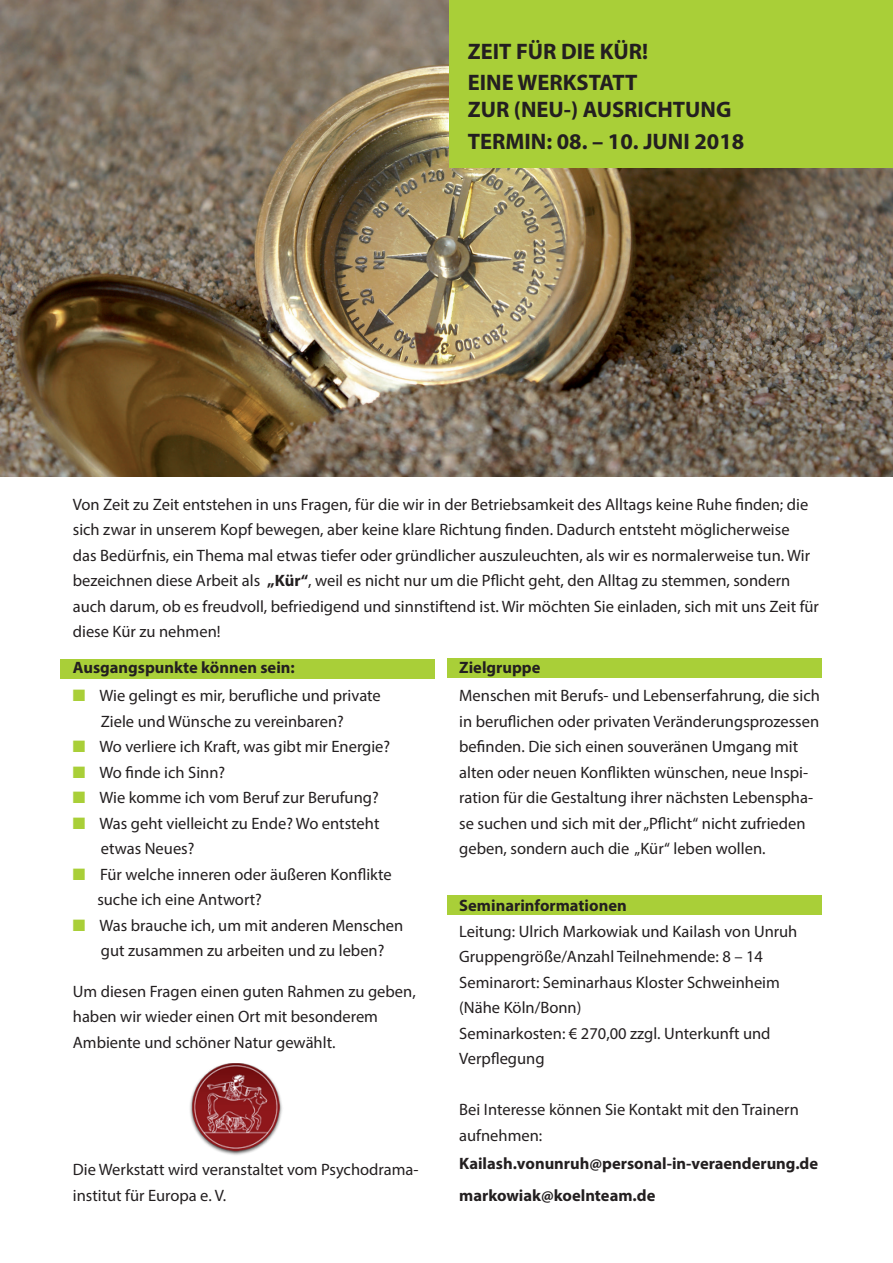
<style>
.page{position:relative;width:893px;height:1263px;background:#fff}
.page>*{position:absolute;margin:0;border:0;box-sizing:border-box;transform-origin:0 0}
.t1{font:700 22.5px/31.5px "Myriad Pro";color:#231f20}
.t2{font:16.5px/25.5px "Myriad Pro";color:#231f20}
.t3{font:700 16.5px/31.5px "Myriad Pro";color:#231f20}
.s1{font-weight:700}
.s2{color:#a9cf38}
</style>
<div class="page">
<img style="left:1px;top:0;width:892px;height:476px">
<div style="left:450px;top:0;width:443px;height:168px;background:#a9cf38"></div>
<div style="left:60px;top:659px;width:374px;height:19px;background:#a9cf38"></div>
<div style="left:447px;top:659px;width:374px;height:19px;background:#a9cf38"></div>
<div style="left:447px;top:895px;width:374px;height:19px;background:#a9cf38"></div>
<img style="left:190px;top:1064px;width:92px;height:91px">
<h1 class="t1" style="left:468px;top:35px;width:182px">ZEIT FÜR DIE KÜR!<br>EINE WERKSTATT</h1>
<h1 class="t1" style="left:468px;top:93px;width:278px">ZUR (NEU-) AUSRICHTUNG<br>TERMIN: 08. – 10. JUNI 2018</h1>
<p class="t2" style="left:73px;top:491px;width:748px">Von Zeit zu Zeit entstehen in uns Fragen, für die wir in der Betriebsamkeit des Alltags keine Ruhe finden; die sich zwar in unserem Kopf bewegen, aber keine klare Richtung finden. Dadurch entsteht möglicherweise<br>das Bedürfnis, ein Thema mal etwas tiefer oder gründlicher auszuleuchten, als wir es normalerweise tun. Wir bezeichnen diese Arbeit als <span class="s1">„Kür“</span>, weil es nicht nur um die Pflicht geht, den Alltag zu stemmen, sondern auch darum, ob es freudvoll, befriedigend und sinnstiftend ist. Wir möchten Sie einladen, sich mit uns Zeit für diese Kür zu nehmen!</p>
<p class="t3" style="left:73px;top:651px;width:223px">Ausgangspunkte können sein:</p>
<p class="t2" style="left:73px;top:682px;width:309px;text-align:center"><span class="s2">■</span> Wie gelingt es mir, berufliche und private<br>Ziele und Wünsche zu vereinbaren?</p>
<p class="t2" style="left:73px;top:733px;width:319px"><span class="s2">■</span> Wo verliere ich Kraft, was gibt mir Energie?</p>
<p class="t2" style="left:73px;top:759px;width:154px"><span class="s2">■</span> Wo finde ich Sinn?</p>
<p class="t2" style="left:73px;top:784px;width:307px"><span class="s2">■</span> Wie komme ich vom Beruf zur Berufung?</p>
<p class="t2" style="left:101px;top:810px;width:280px;text-indent:-28px"><span class="s2">■</span> Was geht vielleicht zu Ende? Wo entsteht etwas Neues?</p>
<p class="t2" style="left:97px;top:861px;width:296px;text-indent:-24px"><span class="s2">■</span> Für welche inneren oder äußeren Konflikte suche ich eine Antwort?</p>
<p class="t2" style="left:73px;top:912px;width:332px;text-align:center"><span class="s2">■</span> Was brauche ich, um mit anderen Menschen gut zusammen zu arbeiten und zu leben?</p>
<p class="t2" style="left:73px;top:978px;width:344px">Um diesen Fragen einen guten Rahmen zu geben, haben wir wieder einen Ort mit besonderem<br>Ambiente und schöner Natur gewählt.</p>
<p class="t3" style="left:459px;top:651px;width:83px">Zielgruppe</p>
<p class="t2" style="left:459px;top:682px;width:362px">Menschen mit Berufs- und Lebenserfahrung, die sich in beruflichen oder privaten Veränderungsprozessen befinden. Die sich einen souveränen Umgang mit alten oder neuen Konflikten wünschen, neue Inspi&shy;ration für die Gestaltung ihrer nächsten Lebenspha&shy;se suchen und sich mit der „Pflicht“ nicht zufrieden geben, sondern auch die „Kür“ leben wollen.</p>
<p class="t3" style="left:459px;top:889px;width:169px">Seminarinformationen</p>
<p class="t2" style="left:459px;top:918px;width:340px">Leitung: Ulrich Markowiak und Kailash von Unruh Gruppengröße/Anzahl Teilnehmende: 8 – 14<br>Seminarort: Seminarhaus Kloster Schweinheim (Nähe Köln/Bonn)<br>Seminarkosten: € 270,00 zzgl. Unterkunft und Verpflegung</p>
<p class="t2" style="left:459px;top:1096px;width:341px">Bei Interesse können Sie Kontakt mit den Trainern aufnehmen:</p>
<p class="t3" style="left:459px;top:1147px;width:360px">Kailash.vonunruh@personal-in-veraenderung.de markowiak@koelnteam.de</p>
<p class="t2" style="left:73px;top:1156px;width:347px">Die Werkstatt wird veranstaltet vom Psychodrama&shy;institut für Europa e. V.</p>
</div>
